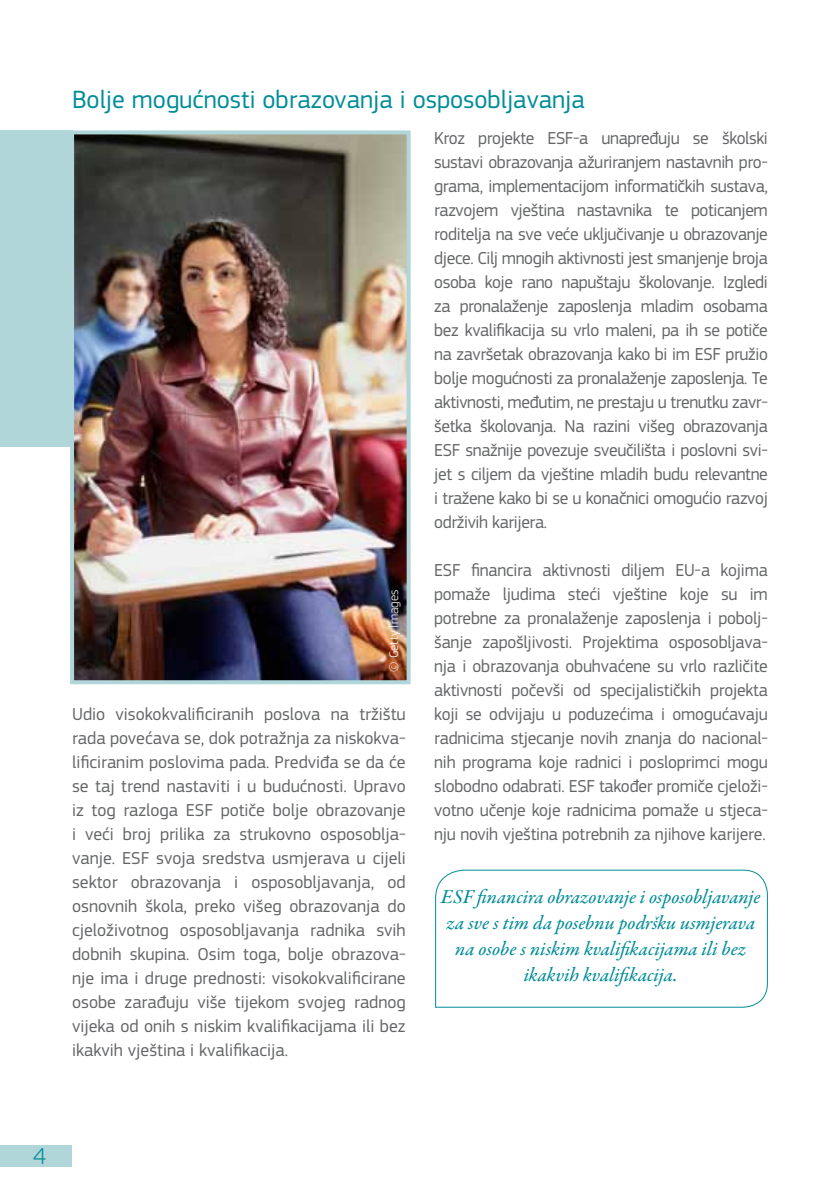
<style>
.page{position:relative;width:840px;height:1191px;background:#fff}
.page>*{position:absolute;margin:0;border:0;box-sizing:border-box;transform-origin:0 0}
.t1{font:26px "EC Square Sans Pro";color:#008d98}
.t2{font:300 24px "EC Square Sans Pro";color:#008d98}
.t3{font:20px/26px "Garamond Premr Pro Med It";color:#008d98;text-align:center}
.t4{font:18px/24px "EC Square Sans Pro";letter-spacing:-.01em;color:#646567;text-align:justify}
.t5{font:300 13px "EC Square Sans Pro";color:#fff}
</style>
<div class="page">
<div style="left:0;top:1145px;width:72px;height:22px;background:#b1d6da"></div>
<img style="left:75px;top:135px;width:330px;height:544px">
<div style="left:70px;top:130px;width:340px;height:554px;border:4px solid #b1d6da"></div>
<div style="left:0;top:130px;width:72px;height:317px;background:#b1d6da"></div>
<svg style="left:435px;top:869px;width:333px;height:139px"></svg>
<h1 class="t1" style="left:72px;top:84px;width:514px">Bolje mogućnosti obrazovanja i osposobljavanja</h1>
<p class="t5" style="left:386px;top:672px;width:83px;rotate:-90deg">© Getty Images</p>
<p class="t4" style="left:72px;top:702px;width:335px">Udio visokokvalificiranih poslova na tržištu rada povećava se, dok potražnja za niskokva&shy;lificiranim poslovima pada. Predviđa se da će se taj trend nastaviti i u budućnosti. Upravo iz tog razloga ESF potiče bolje obrazovanje i veći broj prilika za strukovno osposoblja&shy;vanje. ESF svoja sredstva usmjerava u cijeli sektor obrazovanja i osposobljavanja, od osnovnih škola, preko višeg obrazovanja do cjeloživotnog osposobljavanja radnika svih dobnih skupina. Osim toga, bolje obrazova&shy;nje ima i druge prednosti: visokokvalificirane osobe zarađuju više tijekom svojeg radnog vijeka od onih s niskim kvalifikacijama ili bez ikakvih vještina i kvalifikacija.</p>
<p class="t4" style="left:434px;top:126px;width:336px">Kroz projekte ESF-a unapređuju se školski sustavi obrazovanja ažuriranjem nastavnih pro&shy;grama, implementacijom informatičkih sustava, razvojem vještina nastavnika te poticanjem roditelja na sve veće uključivanje u obrazovanje djece. Cilj mnogih aktivnosti jest smanjenje broja osoba koje rano napuštaju školovanje. Izgledi za pronalaženje zaposlenja mladim osobama bez kvalifikacija su vrlo maleni, pa ih se potiče na završetak obrazovanja kako bi im ESF pružio bolje mogućnosti za pronalaženje zaposlenja. Te aktivnosti, međutim, ne prestaju u trenutku zavr&shy;šetka školovanja. Na razini višeg obrazovanja ESF snažnije povezuje sveučilišta i poslovni svi&shy;jet s ciljem da vještine mladih budu relevantne i tražene kako bi se u konačnici omogućio razvoj održivih karijera.</p>
<p class="t4" style="left:434px;top:558px;width:335px">ESF financira aktivnosti diljem EU-a kojima pomaže ljudima steći vještine koje su im potrebne za pronalaženje zaposlenja i pobolj&shy;šanje zapošljivosti. Projektima osposobljava&shy;nja i obrazovanja obuhvaćene su vrlo različite aktivnosti počevši od specijalističkih projekta koji se odvijaju u poduzećima i omogućavaju radnicima stjecanje novih znanja do nacional&shy;nih programa koje radnici i posloprimci mogu slobodno odabrati. ESF također promiče cjeloži&shy;votno učenje koje radnicima pomaže u stjeca&shy;nju novih vještina potrebnih za njihove karijere.</p>
<p class="t3" style="left:441px;top:884px;width:321px">ESF financira obrazovanje i osposobljavanje za sve s tim da posebnu podršku usmjerava na osobe s niskim kvalifikacijama ili bez ikakvih kvalifikacija.</p>
<h2 class="t2" style="left:33px;top:1142px;width:14px">4</h2>
</div>
